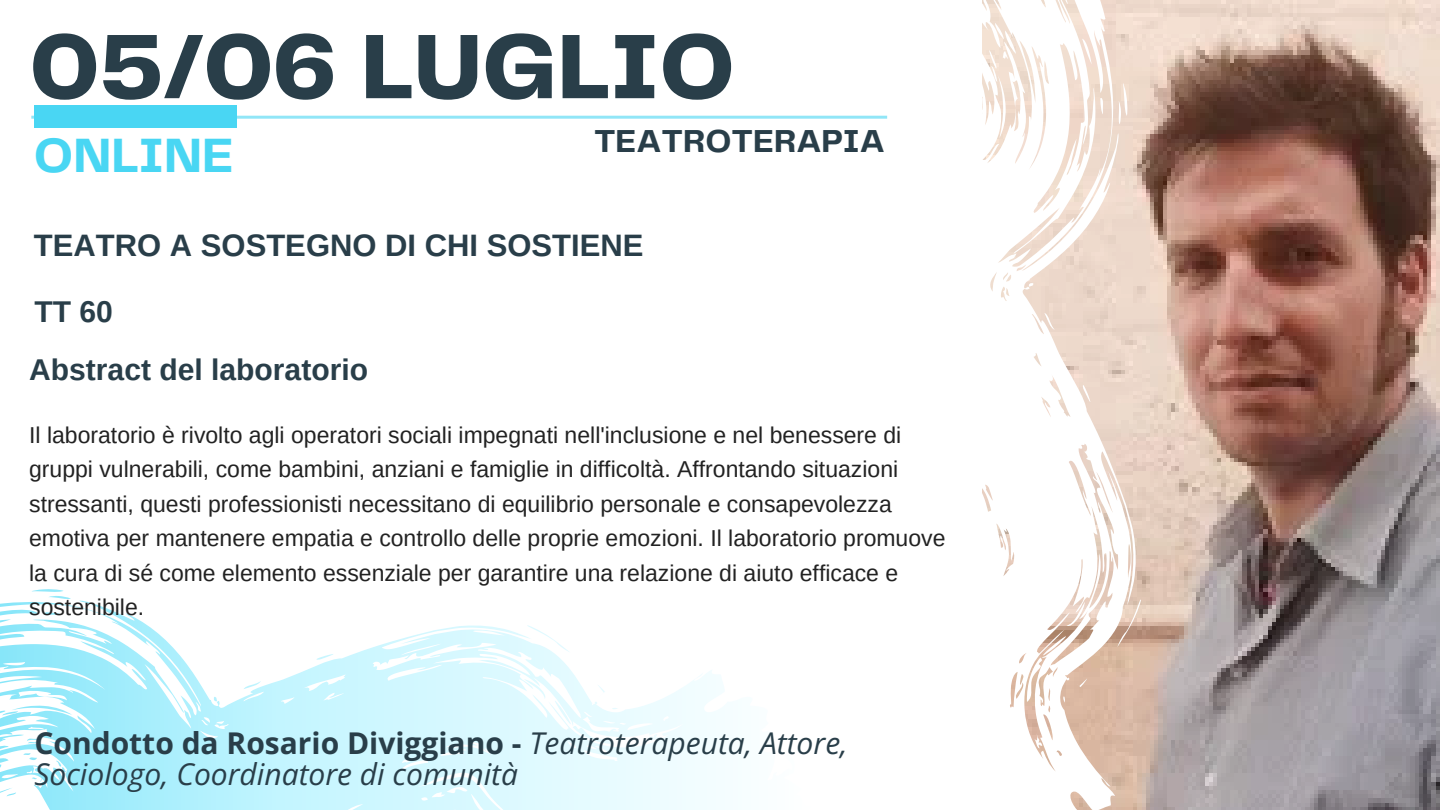
<style>
.page{position:relative;width:1440px;height:810px;background:#fff}
.page>*{position:absolute;margin:0;border:0;box-sizing:border-box;transform-origin:0 0}
.t1{font:800 95px "Telegraf";color:#293e49}
.t2{font:700 50px "Telegraf";color:#49d6f3}
.t3{font:700 33px "Telegraf";color:#293e49}
.t4{font:700 31px "Arimo";color:#293e49}
.t5{font:700 30.1px "Arimo";color:#293e49}
.t6{font:italic 30px/30.8px "Open Sans";color:#293e49}
.t7{font:23px/34.5px "Arimo";color:#222}
.s1{font-weight:700;font-style:normal}
</style>
<div class="page">
<img style="left:1209px;top:0;width:231px;height:810px">
<svg style="left:756px;top:0;width:453px;height:810px"></svg>
<hr style="left:31px;top:116px;width:856px;height:3px;background:#49d6f3">
<div style="left:34px;top:105px;width:202px;height:23px;background:#49d6f3"></div>
<svg style="left:0;top:589px;width:811px;height:221px"></svg>
<p class="t1" style="left:30px;top:26px;width:706px">05/06 LUGLIO</p>
<p class="t2" style="left:34px;top:134px;width:201px">ONLINE</p>
<p class="t3" style="left:594px;top:127px;width:292px">TEATROTERAPIA</p>
<h3 class="t4" style="left:34px;top:228px;width:611px">TEATRO A SOSTEGNO DI CHI SOSTIENE</h3>
<p class="t5" style="left:34px;top:295px;width:80px">TT 60</p>
<h4 class="t5" style="left:29px;top:353px;width:340px">Abstract del laboratorio</h4>
<h2 class="t7" style="left:29px;top:417px;width:918px">Il laboratorio è rivolto agli operatori sociali impegnati nell'inclusione e nel benessere di gruppi vulnerabili, come bambini, anziani e famiglie in difficoltà. Affrontando situazioni stressanti, questi professionisti necessitano di equilibrio personale e consapevolezza emotiva per mantenere empatia e controllo delle proprie emozioni. Il laboratorio promuove la cura di sé come elemento essenziale per garantire una relazione di aiuto efficace e sostenibile.</h2>
<h3 class="t6" style="left:34px;top:727px;width:815px"><span class="s1">Condotto da Rosario Diviggiano -</span> Teatroterapeuta, Attore,<br>Sociologo, Coordinatore di comunità</h3>
</div>
